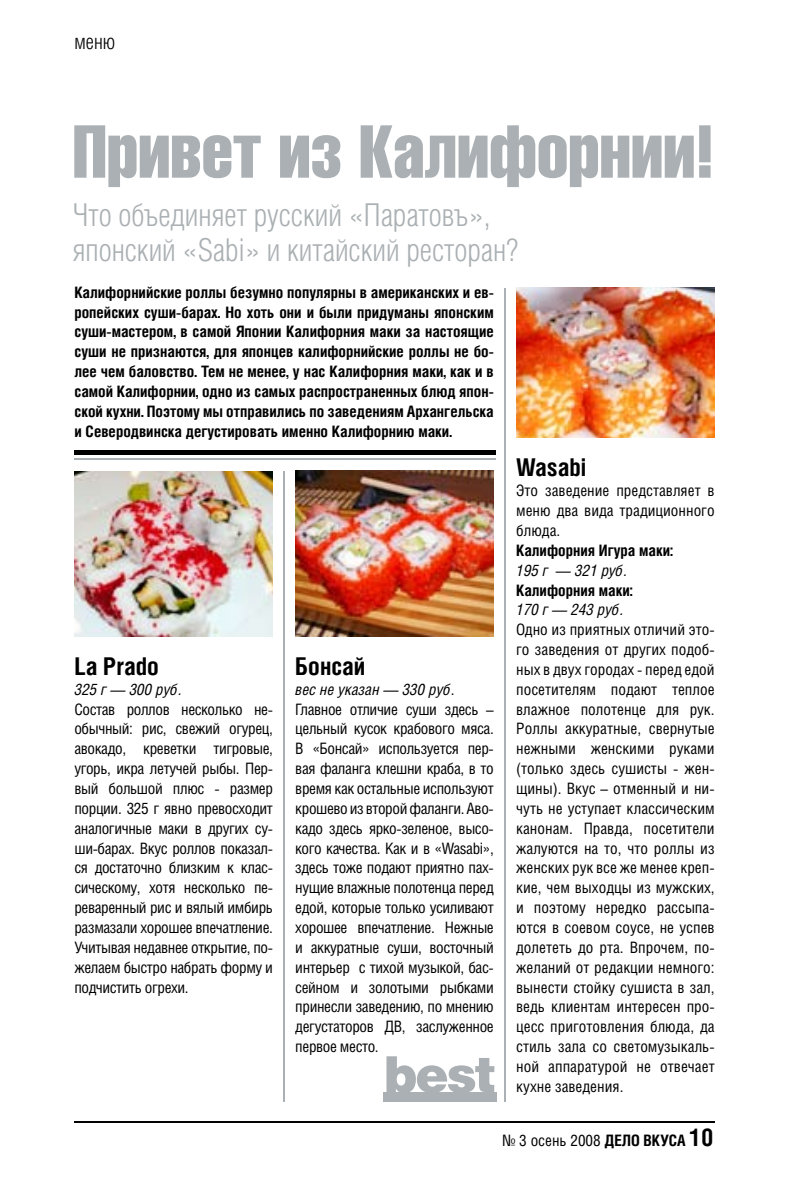
<style>
.page{position:relative;width:809px;height:1191px;background:#fff}
.page>*{position:absolute;margin:0;border:0;box-sizing:border-box;transform-origin:0 0}
.t1{font:73.5px "Helios Compressed";color:#aab0b3}
.t2{font:300 31.5px/35px "Helios Cond";color:#aab0b3}
.t3{font:700 24.5px "Helios Cond";color:#000}
.t4{font:300 21px "Helios Cond";color:#000}
.t5{font:15.75px/19.8px "Helios Cond";color:#000;text-align:justify}
.t6{font:700 15.75px/19.8px "Helios Cond";color:#000;text-align:justify}
.t7{font:italic 15.75px "Helios Cond";color:#000}
.s1{font-weight:700}
.s2{font-weight:700;font-size:24.5px}
</style>
<div class="page">
<hr style="left:74px;top:1121px;width:640px;height:1px;background:#000">
<hr style="left:404px;top:1120px;width:310px;height:2px;background:#000">
<div style="left:74px;top:450px;width:422px;height:5px;background:#000"></div>
<hr style="left:74px;top:458px;width:422px;height:2px;background:#aab0b3">
<img style="left:74px;top:471px;width:199px;height:165px">
<img style="left:516px;top:288px;width:199px;height:150px">
<img style="left:295px;top:470px;width:199px;height:166px">
<svg style="left:386px;top:1056px;width:108px;height:36px"></svg>
<div style="left:384px;top:1092px;width:113px;height:9px;background:#aab0b3"></div>
<hr style="left:284px;top:471px;width:1px;height:630px;background:#aab0b3">
<hr style="left:504px;top:288px;width:1px;height:813px;background:#aab0b3">
<h3 class="t4" style="left:74px;top:30px;width:42px">меню</h3>
<h1 class="t1" style="left:73px;top:108px;width:643px">Привет из Калифорнии!</h1>
<h2 class="t2" style="left:73px;top:197px;width:447px">Что объединяет русский «Паратовъ», японский «Sabi» и китайский ресторан?</h2>
<p class="t6" style="left:74px;top:282px;width:421px">Калифорнийские роллы безумно популярны в американских и ев&shy;ропейских суши-барах. Но хоть они и были придуманы японским суши-мастером, в самой Японии Калифорния маки за настоящие суши не признаются, для японцев калифорнийские роллы не бо&shy;лее чем баловство. Тем не менее, у нас Калифорния маки, как и в самой Калифорнии, одно из самых распространенных блюд япон&shy;ской кухни. Поэтому мы отправились по заведениям Архангельска и Северодвинска дегустировать именно Калифорнию маки.</p>
<h3 class="t3" style="left:74px;top:651px;width:86px">La Prado</h3>
<p class="t7" style="left:74px;top:679px;width:108px">325 г — 300 руб.</p>
<p class="t5" style="left:74px;top:699px;width:200px">Состав роллов несколько не&shy;обычный: рис, свежий огурец, авокадо, креветки тигровые, угорь, икра летучей рыбы. Пер&shy;вый большой плюс - размер порции. 325 г явно превосходит аналогичные маки в других су&shy;ши-барах. Вкус роллов показал&shy;ся достаточно близким к клас&shy;сическому, хотя несколько пе&shy;реваренный рис и вялый имбирь размазали хорошее впечатление.<br>Учитывая недавнее открытие, по&shy;желаем быстро набрать форму и подчистить огрехи.</p>
<h3 class="t3" style="left:295px;top:651px;width:71px">Бонсай</h3>
<p class="t7" style="left:295px;top:679px;width:161px">вес не указан — 330 руб.</p>
<p class="t5" style="left:295px;top:699px;width:200px">Главное отличие суши здесь – цельный кусок крабового мяса.<br>В «Бонсай» используется пер&shy;вая фаланга клешни краба, в то время как остальные используют крошево из второй фаланги. Аво&shy;кадо здесь ярко-зеленое, высо&shy;кого качества. Как и в «Wasabi», здесь тоже подают приятно пах&shy;нущие влажные полотенца перед едой, которые только усиливают хорошее впечатление. Нежные и аккуратные суши, восточный интерьер с тихой музыкой, бас&shy;сейном и золотыми рыбками принесли заведению, по мнению дегустаторов ДВ, заслуженное первое место.</p>
<h3 class="t3" style="left:516px;top:453px;width:72px">Wasabi</h3>
<p class="t5" style="left:516px;top:480px;width:200px">Это заведение представляет в меню два вида традиционного блюда.</p>
<p class="t6" style="left:516px;top:540px;width:158px">Калифорния Игура маки:</p>
<p class="t7" style="left:516px;top:560px;width:112px">195 г — 321 руб.</p>
<p class="t6" style="left:516px;top:579px;width:118px">Калифорния маки:</p>
<p class="t7" style="left:516px;top:600px;width:108px">170 г — 243 руб.</p>
<p class="t5" style="left:516px;top:619px;width:200px">Одно из приятных отличий это&shy;го заведения от других подоб&shy;ных в двух городах - перед едой посетителям подают теплое влажное полотенце для рук.<br>Роллы аккуратные, свернутые нежными женскими руками (только здесь сушисты - жен&shy;щины). Вкус – отменный и ни&shy;чуть не уступает классическим канонам. Правда, посетители жалуются на то, что роллы из женских рук все же менее креп&shy;кие, чем выходцы из мужских, и поэтому нередко рассыпа&shy;ются в соевом соусе, не успев долететь до рта. Впрочем, по&shy;желаний от редакции немного: вынести стойку сушиста в зал, ведь клиентам интересен про&shy;цесс приготовления блюда, да стиль зала со светомузыкаль&shy;ной аппаратурой не отвечает кухне заведения.</p>
<p class="t5" style="left:502px;top:1130px;width:213px">№ 3 осень 2008 <span class="s1">ДЕЛО ВКУСА</span> <span class="s2">10</span></p>
</div>
